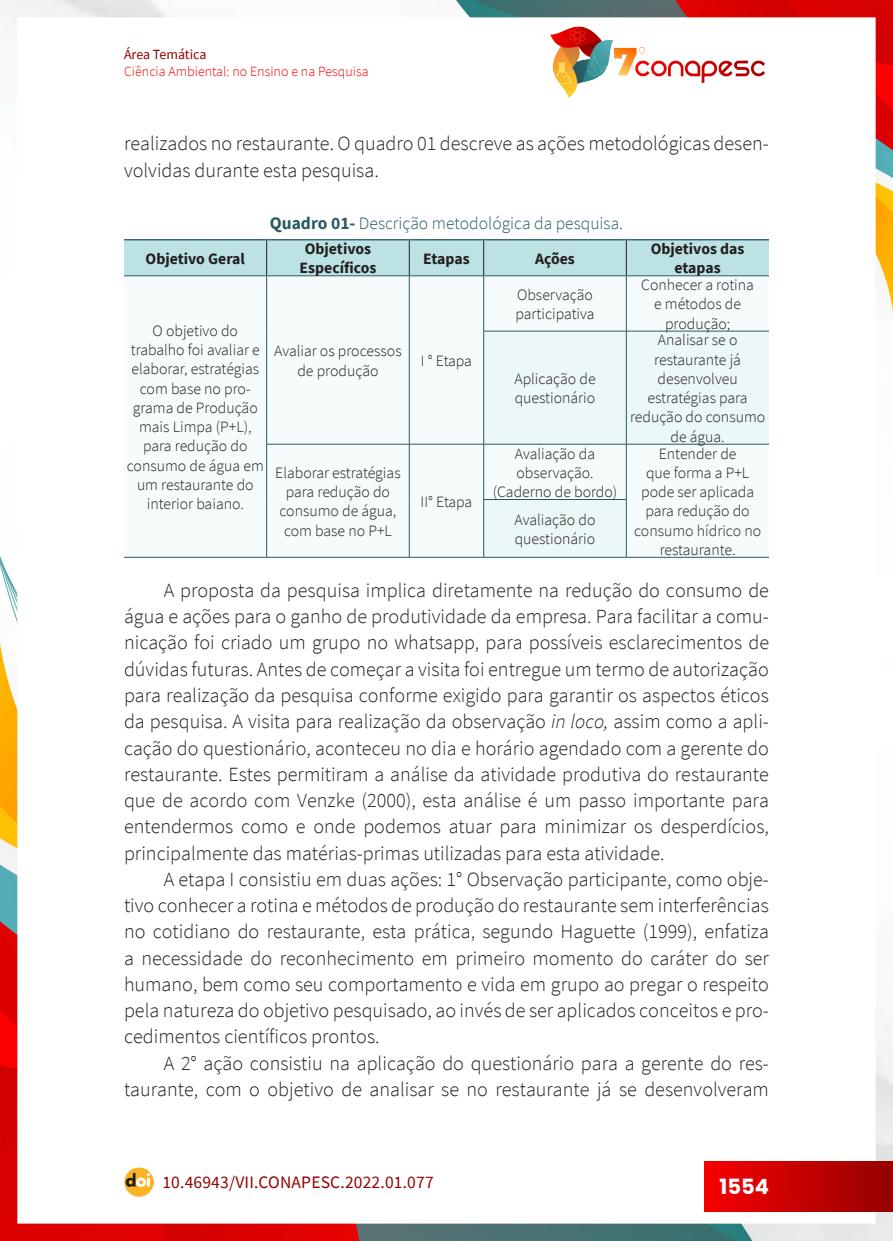
<style>
.page{position:relative;width:893px;height:1241px;background:#fff}
.page>*{position:absolute;margin:0;border:0;box-sizing:border-box;transform-origin:0 0}
.t1{font:700 21px "Poppins";color:#fff}
._7_CORPO{font:300 20.12px/26.2px "Source Sans Pro";color:#231f20;text-align:justify}
._12_LEGENDAS{font:300 17.5px "Source Sans Pro";color:#295a64}
.t2{font:17.5px "Source Sans Pro";letter-spacing:.01em;color:#940000}
._16_TABELA_CELULAS{font:300 15.75px/19.2px "Source Sans Pro";color:#231f20;text-align:center}
._15_TABELA_CABEÇALHO{font:700 15.75px/19.2px "Source Sans Pro";color:#231f20;text-align:center}
.t3{font:300 14px "Source Sans Pro";color:#f80000}
.t4{font:14px "Source Sans Pro";letter-spacing:-.005em;color:#940000}
.s1{font-weight:700}
.s2{font-style:italic}
</style>
<div class="page">
<img style="left:0;top:0;width:893px;height:1240px">
<div style="left:17px;top:17px;width:859px;height:1206px;background:#fff"></div>
<img style="left:124px;top:1167px;width:30px;height:29px">
<div style="left:704px;top:1161px;width:189px;height:49px;background:linear-gradient(to right,#f80000,#950000)"></div>
<img style="left:550px;top:26px;width:215px;height:72px">
<div style="left:124px;top:240px;width:645px;height:35px;background:#bde2e4"></div>
<div style="left:124px;top:276px;width:645px;height:281px;background:#f6fbfb"></div>
<svg style="left:484px;top:332px;width:285px;height:225px;fill:#ecf7f7"></svg>
<hr style="left:124px;top:239px;width:143px;height:1px;background:#295a64">
<hr style="left:267px;top:239px;width:142px;height:1px;background:#295a64">
<hr style="left:409px;top:239px;width:75px;height:1px;background:#295a64">
<hr style="left:484px;top:239px;width:142px;height:1px;background:#295a64">
<hr style="left:626px;top:239px;width:143px;height:1px;background:#295a64">
<hr style="left:124px;top:557px;width:143px;height:1px;background:#295a64">
<hr style="left:267px;top:557px;width:142px;height:1px;background:#295a64">
<hr style="left:409px;top:557px;width:75px;height:1px;background:#295a64">
<hr style="left:484px;top:557px;width:142px;height:1px;background:#295a64">
<hr style="left:626px;top:557px;width:143px;height:1px;background:#295a64">
<hr style="left:266px;top:240px;width:1px;height:35px;background:#231f20">
<hr style="left:409px;top:240px;width:1px;height:35px;background:#231f20">
<hr style="left:483px;top:240px;width:1px;height:35px;background:#231f20">
<hr style="left:626px;top:240px;width:1px;height:35px;background:#231f20">
<hr style="left:124px;top:275px;width:143px;height:1px;background:#295a64">
<hr style="left:267px;top:275px;width:142px;height:1px;background:#295a64">
<hr style="left:266px;top:276px;width:1px;height:55px;background:#295a64">
<hr style="left:409px;top:275px;width:75px;height:1px;background:#295a64">
<hr style="left:409px;top:276px;width:1px;height:55px;background:#295a64">
<hr style="left:484px;top:275px;width:142px;height:1px;background:#295a64">
<hr style="left:483px;top:276px;width:1px;height:55px;background:#295a64">
<hr style="left:626px;top:275px;width:143px;height:1px;background:#295a64">
<hr style="left:626px;top:276px;width:1px;height:55px;background:#295a64">
<hr style="left:266px;top:331px;width:1px;height:113px;background:#295a64">
<hr style="left:409px;top:331px;width:1px;height:113px;background:#295a64">
<hr style="left:483px;top:331px;width:143px;height:1px;background:#295a64">
<hr style="left:483px;top:331px;width:1px;height:113px;background:#295a64">
<hr style="left:626px;top:331px;width:143px;height:1px;background:#295a64">
<hr style="left:626px;top:331px;width:1px;height:113px;background:#295a64">
<hr style="left:266px;top:444px;width:143px;height:1px;background:#295a64">
<hr style="left:266px;top:444px;width:1px;height:55px;background:#295a64">
<hr style="left:409px;top:444px;width:75px;height:1px;background:#295a64">
<hr style="left:409px;top:444px;width:1px;height:55px;background:#295a64">
<hr style="left:484px;top:444px;width:142px;height:1px;background:#295a64">
<hr style="left:483px;top:444px;width:1px;height:55px;background:#295a64">
<hr style="left:626px;top:444px;width:143px;height:1px;background:#295a64">
<hr style="left:626px;top:444px;width:1px;height:55px;background:#295a64">
<hr style="left:266px;top:499px;width:1px;height:58px;background:#295a64">
<hr style="left:409px;top:499px;width:1px;height:58px;background:#295a64">
<hr style="left:483px;top:499px;width:143px;height:1px;background:#295a64">
<hr style="left:483px;top:499px;width:1px;height:58px;background:#295a64">
<hr style="left:626px;top:499px;width:1px;height:58px;background:#295a64">
<p class="t4" style="left:124px;top:45px;width:84px">Área Temática</p>
<p class="t3" style="left:124px;top:62px;width:246px">Ciência Ambiental: no Ensino e na Pesquisa</p>
<p class="_7_CORPO" style="left:124px;top:130px;width:646px">realizados no restaurante. O quadro 01 descreve as ações metodológicas desen&shy;volvidas durante esta pesquisa.</p>
<p class="_12_LEGENDAS" style="left:270px;top:212px;width:355px"><span class="s1">Quadro 01-</span> Descrição metodológica da pesquisa.</p>
<p class="_15_TABELA_CABEÇALHO" style="left:146px;top:248px;width:101px">Objetivo Geral</p>
<p class="_15_TABELA_CABEÇALHO" style="left:300px;top:239px;width:78px">Objetivos<br>Específicos</p>
<p class="_15_TABELA_CABEÇALHO" style="left:423px;top:248px;width:48px">Etapas</p>
<p class="_15_TABELA_CABEÇALHO" style="left:535px;top:248px;width:41px">Ações</p>
<p class="_15_TABELA_CABEÇALHO" style="left:651px;top:239px;width:95px">Objetivos das etapas</p>
<p class="_16_TABELA_CELULAS" style="left:516px;top:285px;width:80px;text-align:left">Observação participativa</p>
<p class="_16_TABELA_CELULAS" style="left:641px;top:275px;width:114px">Conhecer a rotina e métodos de produção;</p>
<p class="_16_TABELA_CELULAS" style="left:127px;top:321px;width:139px">O objetivo do trabalho foi avaliar e elaborar, estratégias com base no pro&shy;grama de Produção mais Limpa (P+L), para redução do consumo de água em um restaurante do interior baiano.</p>
<p class="_16_TABELA_CELULAS" style="left:630px;top:330px;width:137px">Analisar se o restaurante já desenvolveu estratégias para redução do consumo de água.</p>
<p class="_16_TABELA_CELULAS" style="left:274px;top:341px;width:129px">Avaliar os processos de produção</p>
<p class="_16_TABELA_CELULAS" style="left:421px;top:351px;width:53px">I ° Etapa</p>
<p class="_16_TABELA_CELULAS" style="left:514px;top:369px;width:83px;text-align:left">Aplicação de questionário</p>
<p class="_16_TABELA_CELULAS" style="left:493px;top:443px;width:126px">Avaliação da observação. (Caderno de bordo)</p>
<p class="_16_TABELA_CELULAS" style="left:634px;top:443px;width:128px">Entender de<br>que forma a P+L pode ser aplicada para redução do consumo hídrico no restaurante.</p>
<p class="_16_TABELA_CELULAS" style="left:275px;top:463px;width:127px">Elaborar estratégias para redução do consumo de água, com base no P+L</p>
<p class="_16_TABELA_CELULAS" style="left:421px;top:491px;width:53px">II° Etapa</p>
<p class="_16_TABELA_CELULAS" style="left:515px;top:510px;width:82px;text-align:left">Avaliação do questionário</p>
<p class="_7_CORPO" style="left:124px;top:577px;width:646px;text-indent:40px">A proposta da pesquisa implica diretamente na redução do consumo de água e ações para o ganho de produtividade da empresa. Para facilitar a comu&shy;nicação foi criado um grupo no whatsapp, para possíveis esclarecimentos de dúvidas futuras. Antes de começar a visita foi entregue um termo de autorização para realização da pesquisa conforme exigido para garantir os aspectos éticos da pesquisa. A visita para realização da observação <span class="s2">in loco,</span> assim como a apli&shy;cação do questionário, aconteceu no dia e horário agendado com a gerente do restaurante. Estes permitiram a análise da atividade produtiva do restaurante que de acordo com Venzke (2000), esta análise é um passo importante para entendermos como e onde podemos atuar para minimizar os desperdícios, principalmente das matérias-primas utilizadas para esta atividade.</p>
<p class="_7_CORPO" style="left:124px;top:865px;width:646px;text-indent:40px">A etapa I consistiu em duas ações: 1° Observação participante, como obje&shy;tivo conhecer a rotina e métodos de produção do restaurante sem interferências no cotidiano do restaurante, esta prática, segundo Haguette (1999), enfatiza a necessidade do reconhecimento em primeiro momento do caráter do ser humano, bem como seu comportamento e vida em grupo ao pregar o respeito pela natureza do objetivo pesquisado, ao invés de ser aplicados conceitos e pro&shy;cedimentos científicos prontos.</p>
<p class="_7_CORPO" style="left:124px;top:1049px;width:646px;text-align:right">A 2° ação consistiu na aplicação do questionário para a gerente do res&shy;taurante, com o objetivo de analisar se no restaurante já se desenvolveram</p>
<p class="t2" style="left:162px;top:1170px;width:273px">10.46943/VII.CONAPESC.2022.01.077</p>
<p class="t1" style="left:719px;top:1173px;width:51px">1554</p>
</div>
